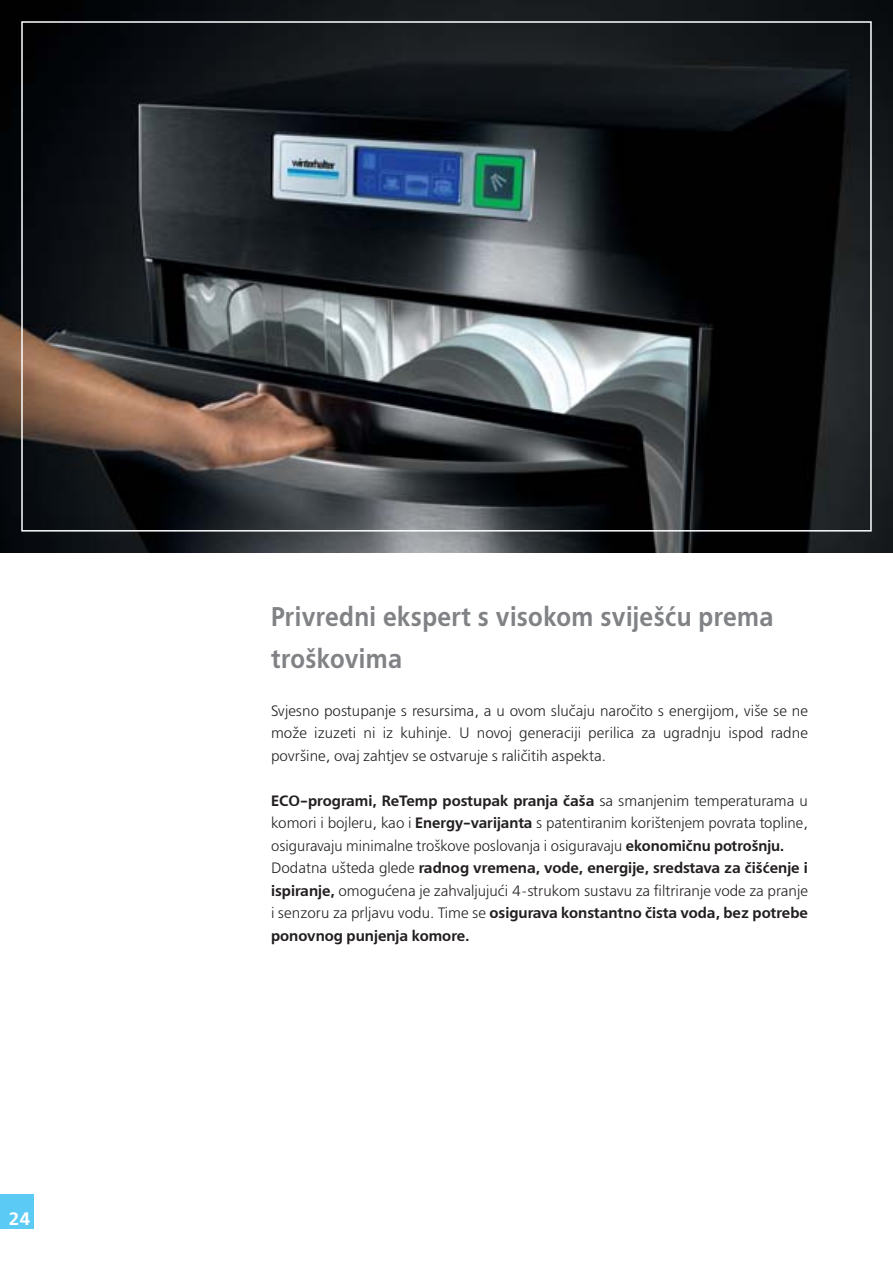
<style>
.page{position:relative;width:893px;height:1263px;background:#fff}
.page>*{position:absolute;margin:0;border:0;box-sizing:border-box;transform-origin:0 0}
.t1{font:700 27px/42px "Free Set E";letter-spacing:.015em;color:#808285;scale:.9 1}
.t2{font:700 18px "Free Set E";color:#fff}
.t3{font:15px/22.5px "Free Set E";color:#231f20;text-align:justify}
.s1{font-weight:700}
</style>
<div class="page">
<img style="left:0;top:0;width:893px;height:553px">
<div style="left:0;top:1195px;width:34px;height:34px;background:#5bcbf5"></div>
<p class="t2" style="left:9px;top:1212px;width:24px">24</p>
<h1 class="t1" style="left:271px;top:598px;width:560px">Privredni ekspert s visokom sviješću prema troškovima</h1>
<p class="t3" style="left:271px;top:701px;width:538px">Svjesno postupanje s resursima, a u ovom slučaju naročito s energijom, više se ne može izuzeti ni iz kuhinje. U novoj generaciji perilica za ugradnju ispod radne površine, ovaj zahtjev se ostvaruje s raličitih aspekta.</p>
<p class="t3" style="left:271px;top:791px;width:538px;text-align:left"><span class="s1">ECO-programi, ReTemp postupak pranja čaša</span> sa smanjenim temperaturama u komori i bojleru, kao i <span class="s1">Energy-varijanta</span> s patentiranim korištenjem povrata topline, osiguravaju minimalne troškove poslovanja i osiguravaju <span class="s1">ekonomičnu potrošnju.<br></span>Dodatna ušteda glede <span class="s1">radnog vremena, vode, energije, sredstava za čišćenje i ispiranje,</span> omogućena je zahvaljujući 4-strukom sustavu za filtriranje vode za pranje i senzoru za prljavu vodu. Time se <span class="s1">osigurava konstantno čista voda, bez potrebe ponovnog punjenja komore.</span></p>
</div>
